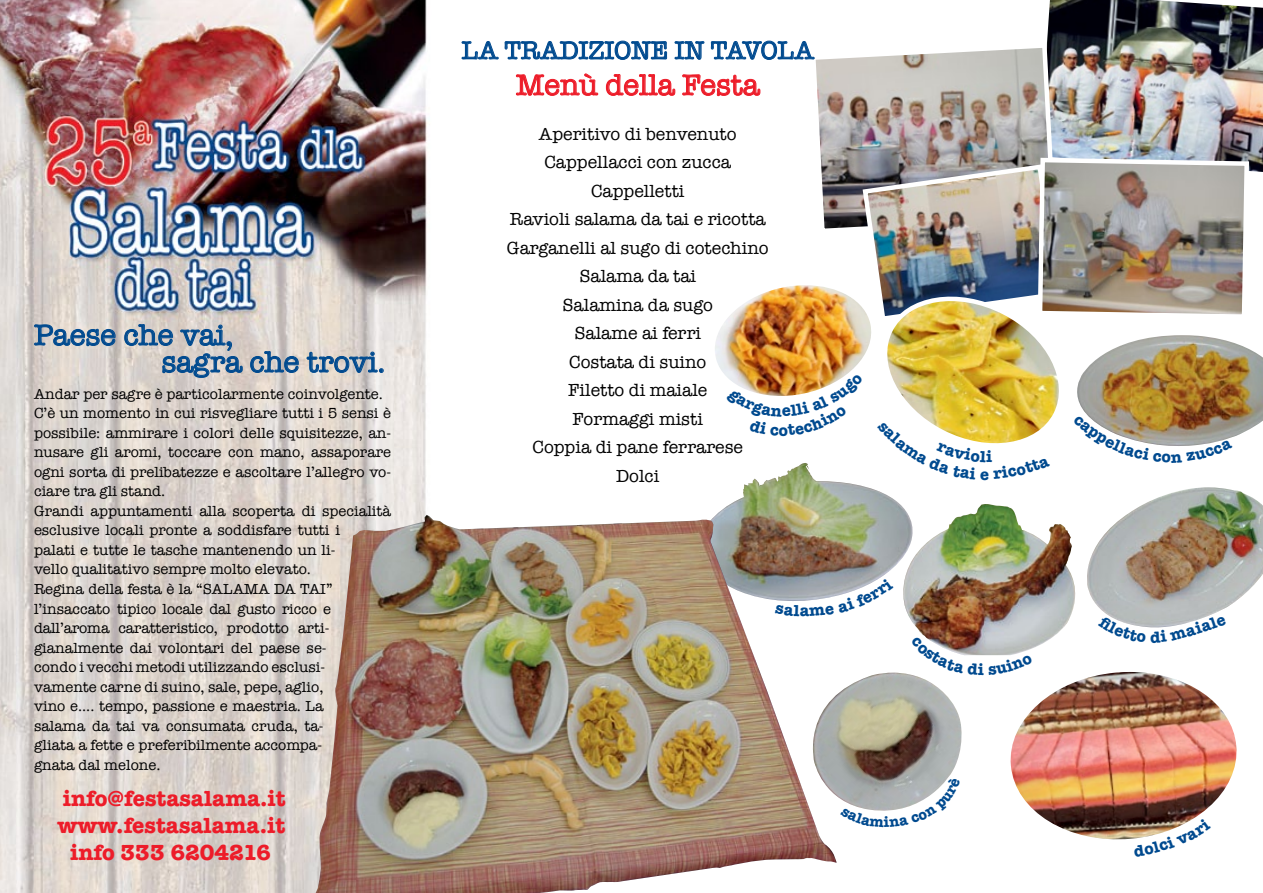
<style>
.page{position:relative;width:1263px;height:893px;background:#fff}
.page>*{position:absolute;margin:0;border:0;box-sizing:border-box;transform-origin:0 0}
.t1{font:30px/27px "American Typewriter";color:#004a8f}
.t2{font:30px "American Typewriter";color:#ed1c29}
.t3{font:25.8px "American Typewriter";color:#004a8f}
.t4{font:700 22.5px/27px "American Typewriter";color:#ed1c29;text-align:center}
.t5{font:18px/28.5px "American Typewriter";color:#000;text-align:center}
.t6{font:700 16.5px "American Typewriter";color:#004a8f}
.t7{font:15px/19.5px "American Typewriter";color:#000}
</style>
<div class="page">
<img style="left:0;top:0;width:899px;height:893px">
<svg style="left:462px;top:41px;width:36px;height:18px"></svg>
<svg style="left:34px;top:324px;width:81px;height:22px;background:#9fadbb"></svg>
<svg style="left:124px;top:311px;width:118px;height:67px;background:#b9bcc0"></svg>
<svg style="left:250px;top:351px;width:49px;height:22px"></svg>
<svg style="left:307px;top:311px;width:77px;height:62px;background:#cccbcb"></svg>
<img style="left:904px;top:504px;width:172px;height:144px">
<img style="left:1087px;top:487px;width:176px;height:128px">
<img style="left:710px;top:480px;width:204px;height:123px">
<img style="left:836px;top:673px;width:126px;height:145px">
<img style="left:1010px;top:672px;width:227px;height:168px">
<img style="left:316px;top:515px;width:520px;height:378px">
<svg style="left:911px;top:636px;width:122px;height:39px"></svg>
<svg style="left:1108px;top:615px;width:102px;height:13px"></svg>
<svg style="left:775px;top:605px;width:25px;height:11px"></svg>
<svg style="left:809px;top:577px;width:85px;height:39px"></svg>
<svg style="left:840px;top:777px;width:120px;height:51px"></svg>
<img style="left:505px;top:0;width:758px;height:480px">
<svg style="left:1133px;top:818px;width:78px;height:22px"></svg>
<h1 class="t1" style="left:162px;top:320px;width:225px;text-indent:-128px">Paese che vai,<br>sagra che trovi.</h1>
<p class="t7" style="left:34px;top:384px;width:359px">Andar per sagre è particolarmente coinvolgente.<br>C’è un momento in cui risvegliare tutti i 5 sensi è possibile: ammirare i colori delle squisitezze, an&shy;nusare gli aromi, toccare con mano, assaporare ogni sorta di prelibatezze e ascoltare l’allegro vo&shy;ciare tra gli stand.<br>Grandi appuntamenti alla scoperta di specialità esclusive locali pronte a soddisfare tutti i<br>palati e tutte le tasche mantenendo un li-<br>vello qualitativo sempre molto elevato.<br>Regina della festa è la “SALAMA DA TAI” l’insaccato tipico locale dal gusto ricco e dall’aroma caratteristico, prodotto arti&shy;gianalmente dai volontari del paese se-<br>condo i vecchi metodi utilizzando esclusi&shy;vamente carne di suino, sale, pepe, aglio,<br>vino e.... tempo, passione e maestria. La<br>salama da tai va consumata cruda, ta-<br>gliata a fette e preferibilmente accompa-<br>gnata dal melone.</p>
<h3 class="t4" style="left:57px;top:783px;width:230px">info@festasalama.it www.festasalama.it info 333 6204216</h3>
<h2 class="t3" style="left:462px;top:31px;width:354px">LA TRADIZIONE IN TAVOLA</h2>
<h1 class="t2" style="left:516px;top:62px;width:245px">Menù della Festa</h1>
<p class="t5" style="left:507px;top:119px;width:263px">Aperitivo di benvenuto<br>Cappellacci con zucca<br>Cappelletti<br>Ravioli salama da tai e ricotta<br>Garganelli al sugo di cotechino<br>Salama da tai<br>Salamina da sugo<br>Salame ai ferri<br>Costata di suino<br>Filetto di maiale<br>Formaggi misti<br>Coppia di pane ferrarese<br>Dolci</p>
<p class="t6" style="left:800px;top:596px;width:11px">a</p>
<p class="t6" style="left:986px;top:442px;width:8px">i</p>
</div>
